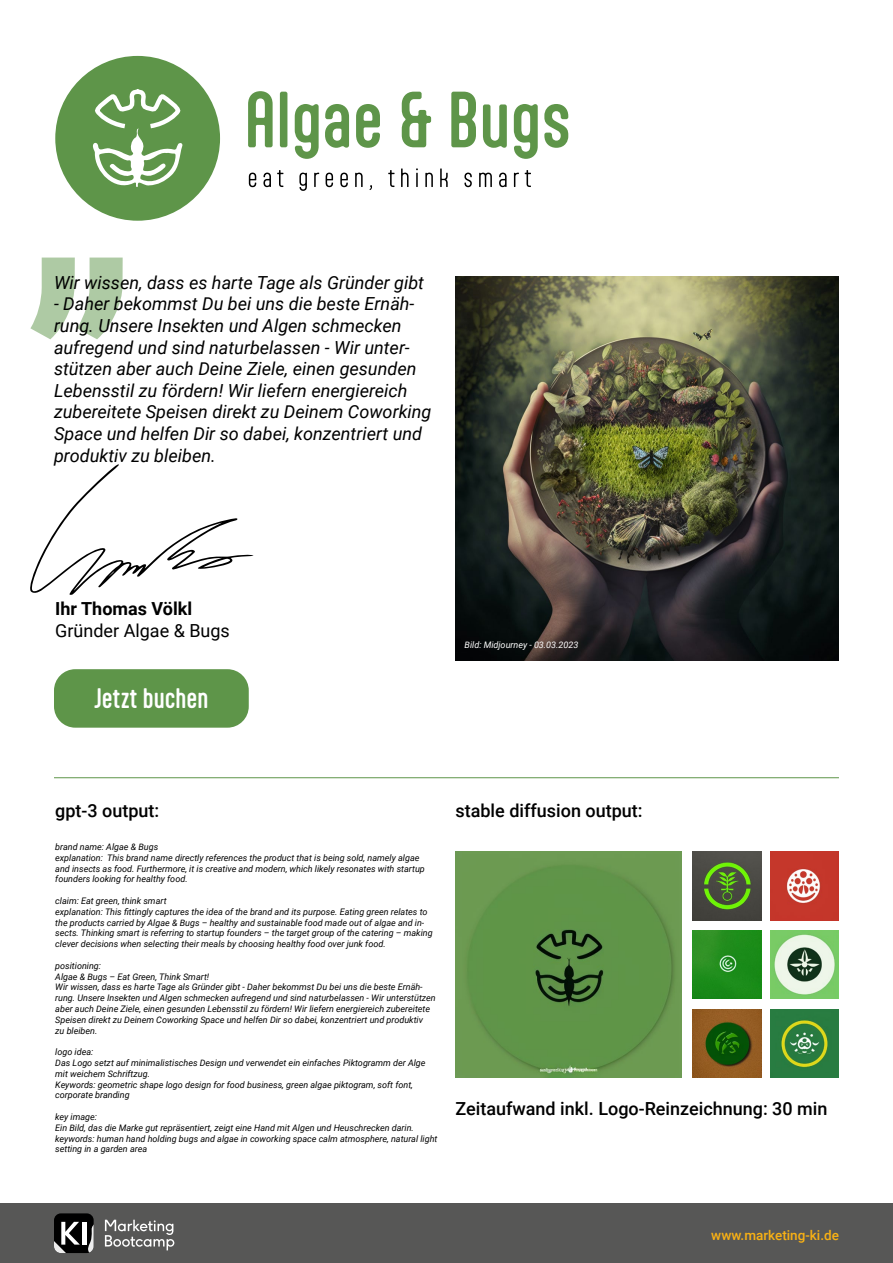
<style>
.page{position:relative;width:893px;height:1263px;background:#fff}
.page>*{position:absolute;margin:0;border:0;box-sizing:border-box;transform-origin:0 0}
.t1{font:700 284.85px "Roboto";color:#5e9549}
.t2{font:500 24px "Aptly";color:#fff}
.t3{font:italic 18px/21.6px "Roboto";color:#000}
.t4{font:500 18px "Roboto";color:#000}
.t5{font:18px "Roboto";color:#000}
.t6{font:700 18px "Roboto";color:#000}
.t7{font:500 13.5px "Roboto";color:#f9b114}
.t8{font:italic 9px/10.8px "Roboto";color:#000}
.t9{font:italic 9px "Roboto";color:#fff}
</style>
<div class="page">
<div style="left:55px;top:56px;width:165px;height:165px;background:#5e9549;border-radius:50%"></div>
<svg style="left:93px;top:89px;width:90px;height:98px"></svg>
<svg style="left:248px;top:91px;width:25px;height:56px"></svg>
<div style="left:280px;top:92px;width:7px;height:55px;background:#5e9549;border-radius:2px"></div>
<svg style="left:295px;top:104px;width:24px;height:55px"></svg>
<svg style="left:325px;top:104px;width:24px;height:44px"></svg>
<svg style="left:356px;top:104px;width:24px;height:44px"></svg>
<svg style="left:402px;top:92px;width:29px;height:55px"></svg>
<svg style="left:451px;top:92px;width:25px;height:55px"></svg>
<svg style="left:483px;top:104px;width:24px;height:44px"></svg>
<svg style="left:514px;top:104px;width:24px;height:55px"></svg>
<svg style="left:544px;top:104px;width:24px;height:44px"></svg>
<svg style="left:249px;top:173px;width:7px;height:14px"></svg>
<svg style="left:263px;top:173px;width:8px;height:14px"></svg>
<svg style="left:277px;top:170px;width:6px;height:17px"></svg>
<svg style="left:299px;top:173px;width:8px;height:18px"></svg>
<svg style="left:314px;top:173px;width:5px;height:14px"></svg>
<svg style="left:326px;top:173px;width:7px;height:14px"></svg>
<svg style="left:340px;top:173px;width:8px;height:14px"></svg>
<svg style="left:355px;top:173px;width:8px;height:14px"></svg>
<svg style="left:388px;top:170px;width:6px;height:17px"></svg>
<svg style="left:401px;top:168px;width:8px;height:19px"></svg>
<svg style="left:416px;top:168px;width:2px;height:19px"></svg>
<svg style="left:425px;top:173px;width:8px;height:14px"></svg>
<svg style="left:440px;top:168px;width:8px;height:19px"></svg>
<svg style="left:464px;top:173px;width:8px;height:14px"></svg>
<svg style="left:479px;top:173px;width:13px;height:14px"></svg>
<svg style="left:499px;top:173px;width:8px;height:14px"></svg>
<svg style="left:514px;top:173px;width:5px;height:14px"></svg>
<svg style="left:525px;top:170px;width:6px;height:17px"></svg>
<img style="left:455px;top:277px;width:384px;height:383px">
<svg style="left:30px;top:464px;width:224px;height:131px"></svg>
<hr style="left:54px;top:777px;width:785px;height:1px;background:#5e9549">
<img style="left:455px;top:852px;width:226px;height:225px">
<div style="left:54px;top:669px;width:195px;height:59px;background:#5e9549;border-radius:21px"></div>
<img style="left:693px;top:852px;width:68px;height:68px">
<img style="left:771px;top:1009px;width:68px;height:68px">
<img style="left:771px;top:930px;width:68px;height:69px">
<img style="left:771px;top:852px;width:68px;height:68px">
<img style="left:693px;top:1009px;width:68px;height:68px">
<img style="left:693px;top:930px;width:68px;height:69px">
<div style="left:0;top:1203px;width:893px;height:60px;background:#575756"></div>
<svg style="left:105px;top:1220px;width:69px;height:30px"></svg>
<div style="left:54px;top:1213px;width:40px;height:40px;background:#000;border-radius:7px"></div>
<svg style="left:88px;top:1222px;width:6px;height:31px"></svg>
<svg style="left:54px;top:1222px;width:26px;height:31px"></svg>
<hr style="left:82px;top:1222px;width:4px;height:22px;background:#fff">
<h1 class="t1" style="left:21px;top:-7px;width:116px">„</h1>
<h3 class="t3" style="left:54px;top:271px;width:371px">Wir wissen, dass es harte Tage als Gründer gibt</h3>
<p class="t3" style="left:54px;top:292px;width:379px">- Daher bekommst Du bei uns die beste Ernäh&shy;rung. Unsere Insekten und Algen schmecken aufregend und sind naturbelassen - Wir unter&shy;stützen aber auch Deine Ziele, einen gesunden Lebensstil zu fördern! Wir liefern energiereich zubereitete Speisen direkt zu Deinem Coworking Space und helfen Dir so dabei, konzentriert und produktiv zu bleiben.</p>
<h3 class="t6" style="left:55px;top:596px;width:138px">Ihr Thomas Völkl</h3>
<h3 class="t5" style="left:55px;top:618px;width:176px">Gründer Algae &amp; Bugs</h3>
<h2 class="t2" style="left:94px;top:684px;width:116px">Jetzt buchen</h2>
<p class="t9" style="left:465px;top:638px;width:115px">Bild: Midjourney - 03.03.2023</p>
<h3 class="t4" style="left:55px;top:798px;width:106px">gpt-3 output:</h3>
<h3 class="t4" style="left:455px;top:798px;width:189px">stable diffusion output:</h3>
<p class="t8" style="left:55px;top:841px;width:371px">brand name: Algae &amp; Bugs<br>explanation: This brand name directly references the product that is being sold, namely algae and insects as food. Furthermore, it is creative and modern, which likely resonates with startup founders looking for healthy food.</p>
<p class="t8" style="left:55px;top:895px;width:379px">claim: Eat green, think smart<br>explanation: This fittingly captures the idea of the brand and its purpose. Eating green relates to the products carried by Algae &amp; Bugs – healthy and sustainable food made out of algae and in&shy;sects. Thinking smart is referring to startup founders – the target group of the catering – making clever decisions when selecting their meals by choosing healthy food over junk food.</p>
<p class="t8" style="left:55px;top:960px;width:382px">positioning:<br>Algae &amp; Bugs – Eat Green, Think Smart!<br>Wir wissen, dass es harte Tage als Gründer gibt - Daher bekommst Du bei uns die beste Ernäh&shy;rung. Unsere Insekten und Algen schmecken aufregend und sind naturbelassen - Wir unterstützen aber auch Deine Ziele, einen gesunden Lebensstil zu fördern! Wir liefern energiereich zubereitete Speisen direkt zu Deinem Coworking Space und helfen Dir so dabei, konzentriert und produktiv<br>zu bleiben.</p>
<p class="t8" style="left:55px;top:1046px;width:372px">logo idea:<br>Das Logo setzt auf minimalistisches Design und verwendet ein einfaches Piktogramm der Alge mit weichem Schriftzug.<br>Keywords: geometric shape logo design for food business, green algae piktogram, soft font, corporate branding</p>
<p class="t8" style="left:55px;top:1111px;width:384px">key image:<br>Ein Bild, das die Marke gut repräsentiert, zeigt eine Hand mit Algen und Heuschrecken darin. keywords: human hand holding bugs and algae in coworking space calm atmosphere, natural light setting in a garden area</p>
<h3 class="t4" style="left:455px;top:1096px;width:373px">Zeitaufwand inkl. Logo-Reinzeichnung: 30 min</h3>
<h3 class="t7" style="left:711px;top:1225px;width:129px">www.marketing-ki.de</h3>
</div>
